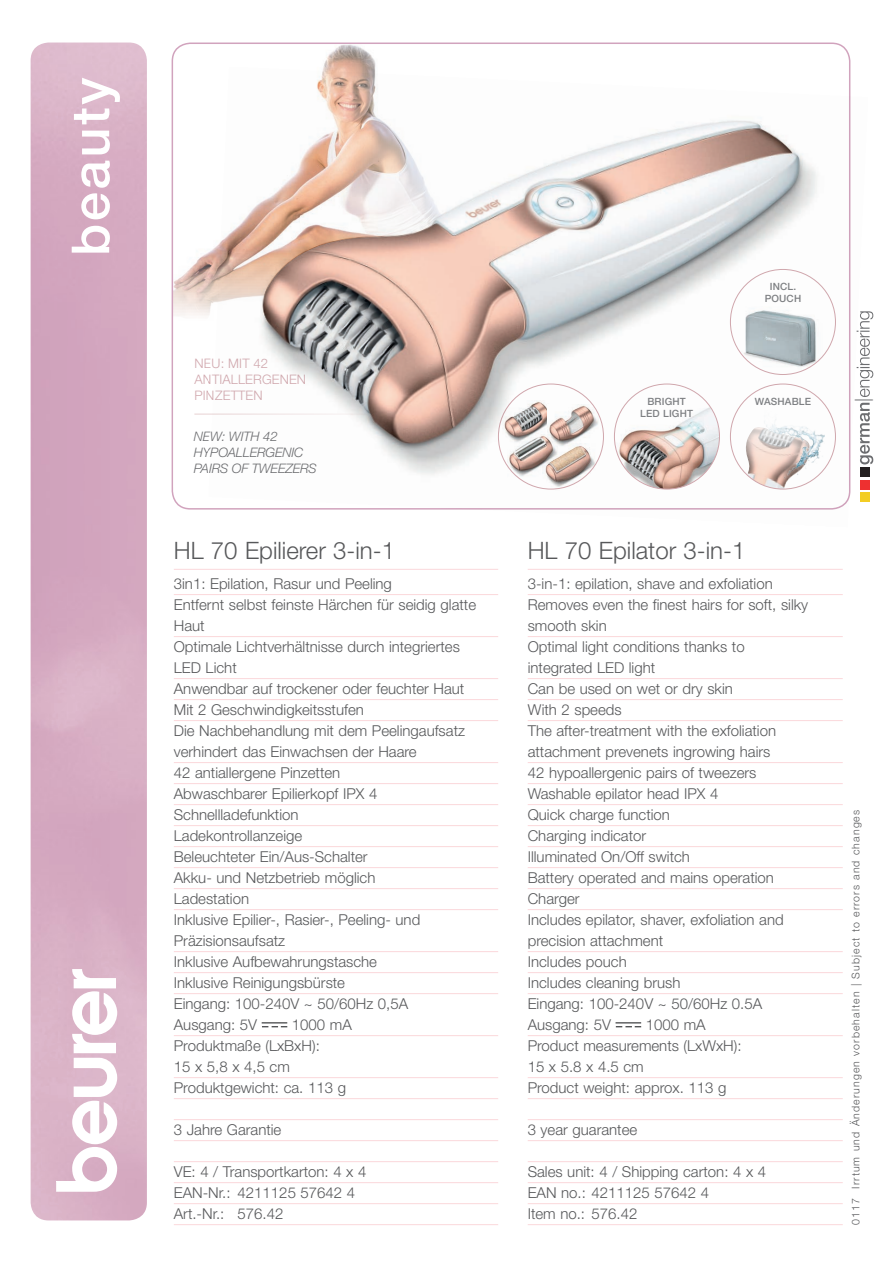
<style>
.page{position:relative;width:893px;height:1263px;background:#fff}
.page>*{position:absolute;margin:0;border:0;box-sizing:border-box;transform-origin:0 0}
.t1{font:500 52.5px "Helvetica Neue LT Pro";letter-spacing:.05em;color:#fff}
.t2{font:300 24px "Helvetica Neue LT Pro";color:#57585a}
.t3{font:300 18.15px "Helvetica Neue LT Pro";color:#6c6d70}
.t4{font:300 15px/21px "Helvetica Neue LT Pro";color:#57585a}
.t5{font:italic 300 13.05px/15.8px "Helvetica Neue LTW1 G";letter-spacing:-.01em;color:#6c6d70}
.t6{font:300 13.05px/15.8px "Helvetica Neue LTW1 G";letter-spacing:.01em;color:#d2a9af}
.t7{font:300 10.65px "Helvetica Neue LT Pro";letter-spacing:.1em;color:#57585a}
.t8{font:500 10.05px/12px "Helvetica Neue LTW1 G";letter-spacing:.015em;color:#808285;text-align:center}
</style>
<div class="page">
<svg style="left:56px;top:969px;width:61px;height:223px"></svg>
<hr style="left:174px;top:569px;width:324px;height:1px;background:#fbd8db">
<hr style="left:174px;top:594px;width:324px;height:1px;background:#fbd8db">
<hr style="left:174px;top:636px;width:324px;height:1px;background:#fbd8db">
<hr style="left:174px;top:678px;width:324px;height:1px;background:#fbd8db">
<hr style="left:174px;top:699px;width:324px;height:1px;background:#fbd8db">
<hr style="left:174px;top:720px;width:324px;height:1px;background:#fbd8db">
<hr style="left:174px;top:762px;width:324px;height:1px;background:#fbd8db">
<hr style="left:174px;top:783px;width:324px;height:1px;background:#fbd8db">
<hr style="left:174px;top:804px;width:324px;height:1px;background:#fbd8db">
<hr style="left:174px;top:825px;width:324px;height:1px;background:#fbd8db">
<hr style="left:174px;top:846px;width:324px;height:1px;background:#fbd8db">
<hr style="left:174px;top:867px;width:324px;height:1px;background:#fbd8db">
<hr style="left:174px;top:888px;width:324px;height:1px;background:#fbd8db">
<hr style="left:174px;top:909px;width:324px;height:1px;background:#fbd8db">
<hr style="left:174px;top:951px;width:324px;height:1px;background:#fbd8db">
<hr style="left:174px;top:972px;width:324px;height:1px;background:#fbd8db">
<hr style="left:174px;top:993px;width:324px;height:1px;background:#fbd8db">
<hr style="left:174px;top:1035px;width:324px;height:1px;background:#fbd8db">
<hr style="left:174px;top:1077px;width:324px;height:1px;background:#fbd8db">
<hr style="left:174px;top:1098px;width:324px;height:1px;background:#fbd8db">
<hr style="left:174px;top:1119px;width:324px;height:1px;background:#fbd8db">
<hr style="left:174px;top:1140px;width:324px;height:1px;background:#fbd8db">
<hr style="left:174px;top:1161px;width:324px;height:1px;background:#fbd8db">
<hr style="left:174px;top:1182px;width:324px;height:1px;background:#fbd8db">
<hr style="left:174px;top:1203px;width:324px;height:1px;background:#fbd8db">
<hr style="left:174px;top:1224px;width:324px;height:1px;background:#fbd8db">
<svg style="left:262px;top:1022px;width:25px;height:5px"></svg>
<hr style="left:528px;top:569px;width:315px;height:1px;background:#fbd8db">
<hr style="left:528px;top:594px;width:315px;height:1px;background:#fbd8db">
<hr style="left:528px;top:636px;width:315px;height:1px;background:#fbd8db">
<hr style="left:528px;top:678px;width:315px;height:1px;background:#fbd8db">
<hr style="left:528px;top:699px;width:315px;height:1px;background:#fbd8db">
<hr style="left:528px;top:720px;width:315px;height:1px;background:#fbd8db">
<hr style="left:528px;top:762px;width:315px;height:1px;background:#fbd8db">
<hr style="left:528px;top:783px;width:315px;height:1px;background:#fbd8db">
<hr style="left:528px;top:804px;width:315px;height:1px;background:#fbd8db">
<hr style="left:528px;top:825px;width:315px;height:1px;background:#fbd8db">
<hr style="left:528px;top:846px;width:315px;height:1px;background:#fbd8db">
<hr style="left:528px;top:867px;width:315px;height:1px;background:#fbd8db">
<hr style="left:528px;top:888px;width:315px;height:1px;background:#fbd8db">
<hr style="left:528px;top:909px;width:315px;height:1px;background:#fbd8db">
<hr style="left:528px;top:951px;width:315px;height:1px;background:#fbd8db">
<hr style="left:528px;top:972px;width:315px;height:1px;background:#fbd8db">
<hr style="left:528px;top:993px;width:315px;height:1px;background:#fbd8db">
<hr style="left:528px;top:1035px;width:315px;height:1px;background:#fbd8db">
<hr style="left:528px;top:1077px;width:315px;height:1px;background:#fbd8db">
<hr style="left:528px;top:1098px;width:315px;height:1px;background:#fbd8db">
<hr style="left:528px;top:1119px;width:315px;height:1px;background:#fbd8db">
<hr style="left:528px;top:1140px;width:315px;height:1px;background:#fbd8db">
<hr style="left:528px;top:1161px;width:315px;height:1px;background:#fbd8db">
<hr style="left:528px;top:1182px;width:315px;height:1px;background:#fbd8db">
<hr style="left:528px;top:1203px;width:315px;height:1px;background:#fbd8db">
<hr style="left:528px;top:1224px;width:315px;height:1px;background:#fbd8db">
<svg style="left:615px;top:1022px;width:26px;height:5px"></svg>
<img style="left:172px;top:43px;width:204px;height:273px">
<svg style="left:868px;top:403px;width:5px;height:61px"></svg>
<svg style="left:868px;top:311px;width:5px;height:85px"></svg>
<div style="left:860px;top:492px;width:9px;height:10px;background:#f3cd24"></div>
<div style="left:860px;top:480px;width:9px;height:9px;background:#ee3030"></div>
<div style="left:860px;top:467px;width:9px;height:10px;background:#231f20"></div>
<hr style="left:194px;top:414px;width:202px;height:1px;background:#e7d0d1">
<img style="left:208px;top:67px;width:660px;height:443px">
<img style="left:259px;top:122px;width:544px;height:322px">
<h1 class="t1" style="left:59px;top:256px;width:180px;rotate:-90deg">beauty</h1>
<p class="t6" style="left:194px;top:356px;width:113px">NEU: MIT 42<br>ANTIALLERGENEN<br>PINZETTEN</p>
<p class="t5" style="left:194px;top:429px;width:125px">NEW: WITH 42<br>HYPOALLERGENIC<br>PAIRS OF TWEEZERS</p>
<h2 class="t2" style="left:174px;top:536px;width:223px">HL 70 Epilierer 3-in-1</h2>
<p class="t4" style="left:174px;top:573px;width:304px">3in1: Epilation, Rasur und Peeling<br>Entfernt selbst feinste Härchen für seidig glatte<br>Haut<br>Optimale Lichtverhältnisse durch integriertes<br>LED Licht<br>Anwendbar auf trockener oder feuchter Haut<br>Mit 2 Geschwindigkeitsstufen<br>Die Nachbehandlung mit dem Peelingaufsatz verhindert das Einwachsen der Haare<br>42 antiallergene Pinzetten<br>Abwaschbarer Epilierkopf IPX 4<br>Schnellladefunktion<br>Ladekontrollanzeige<br>Beleuchteter Ein/Aus-Schalter<br>Akku- und Netzbetrieb möglich<br>Ladestation<br>Inklusive Epilier-, Rasier-, Peeling- und<br>Präzisionsaufsatz<br>Inklusive Aufbewahrungstasche<br>Inklusive Reinigungsbürste<br>Eingang: 100-240V ~ 50/60Hz 0,5A<br>Ausgang: 5V</p>
<p class="t4" style="left:174px;top:1014px;width:179px;text-indent:118px">1000 mA<br>Produktmaße (LxBxH):<br>15 x 5,8 x 4,5 cm<br>Produktgewicht: ca. 113 g</p>
<p class="t4" style="left:174px;top:1119px;width:109px">3 Jahre Garantie</p>
<p class="t4" style="left:174px;top:1161px;width:194px">VE: 4 / Transportkarton: 4 x 4<br>EAN-Nr.: 4211125 57642 4<br>Art.-Nr.: 576.42</p>
<p class="t8" style="left:765px;top:280px;width:38px">INCL.<br>POUCH</p>
<p class="t8" style="left:647px;top:395px;width:40px">BRIGHT</p>
<p class="t3" style="left:852px;top:402px;width:6px;rotate:-90deg">|</p>
<p class="t8" style="left:640px;top:407px;width:54px">LED LIGHT</p>
<p class="t8" style="left:755px;top:396px;width:58px">WASHABLE</p>
<h2 class="t2" style="left:528px;top:536px;width:219px">HL 70 Epilator 3-in-1</h2>
<p class="t4" style="left:528px;top:573px;width:282px">3-in-1: epilation, shave and exfoliation<br>Removes even the finest hairs for soft, silky smooth skin<br>Optimal light conditions thanks to integrated LED light<br>Can be used on wet or dry skin<br>With 2 speeds<br>The after-treatment with the exfoliation attachment prevenets ingrowing hairs<br>42 hypoallergenic pairs of tweezers<br>Washable epilator head IPX 4<br>Quick charge function<br>Charging indicator<br>Illuminated On/Off switch<br>Battery operated and mains operation<br>Charger<br>Includes epilator, shaver, exfoliation and precision attachment<br>Includes pouch<br>Includes cleaning brush<br>Eingang: 100-240V ~ 50/60Hz 0.5A<br>Ausgang: 5V</p>
<p class="t4" style="left:528px;top:1014px;width:215px;text-indent:118px">1000 mA<br>Product measurements (LxWxH):<br>15 x 5.8 x 4.5 cm<br>Product weight: approx. 113 g</p>
<p class="t4" style="left:528px;top:1119px;width:111px">3 year guarantee</p>
<p class="t4" style="left:528px;top:1161px;width:240px">Sales unit: 4 / Shipping carton: 4 x 4<br>EAN no.: 4211125 57642 4<br>Item no.: 576.42</p>
<p class="t7" style="left:849px;top:1225px;width:417px;rotate:-90deg">0117 Irrtum und Änderungen vorbehalten | Subject to errors and changes</p>
</div>
